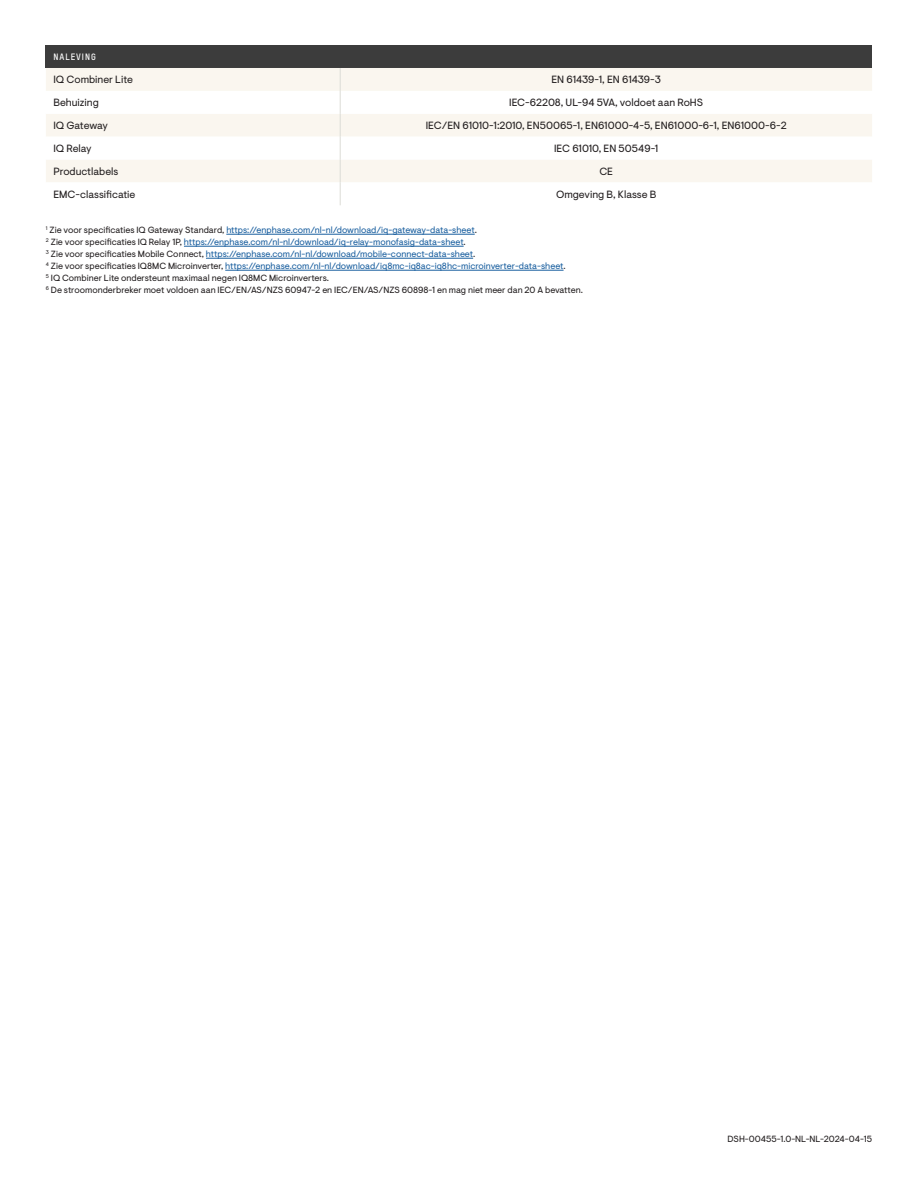
<style>
.page{position:relative;width:918px;height:1188px;background:#fff}
.page>*{position:absolute;margin:0;border:0;box-sizing:border-box;transform-origin:0 0}
.Specification_left_aligned{font:10.5px "Enphase Visuelt";color:#231f20}
.Specification_left_col{font:10.5px "Enphase Visuelt";color:#231f20}
.Specification_left_col-2{font:9px "Enphase Visuelt";color:#175d9e}
.Specification_left_col-3{font:9px "Enphase Visuelt";color:#231f20}
.Specification_first_cell{font:9px "T Star Pro Bold";letter-spacing:.11em;color:#fff}
.s1{color:#231f20}
</style>
<div class="page">
<div style="left:46px;top:46px;width:826px;height:22px;background:#3c3c3c"></div>
<div style="left:46px;top:68px;width:826px;height:23px;background:#faf6ef"></div>
<svg style="left:46px;top:91px;width:826px;height:114px"></svg>
<svg style="left:340px;top:68px;width:1px;height:137px"></svg>
<hr style="left:226px;top:234px;width:249px;height:1px;background:#175d9e">
<hr style="left:184px;top:246px;width:280px;height:1px;background:#175d9e">
<hr style="left:206px;top:258px;width:267px;height:1px;background:#175d9e">
<hr style="left:225px;top:270px;width:339px;height:1px;background:#175d9e">
<p class="Specification_first_cell" style="left:54px;top:51px;width:44px">NALEVING</p>
<p class="Specification_left_col" style="left:53px;top:74px;width:81px">IQ Combiner Lite</p>
<p class="Specification_left_aligned" style="left:551px;top:74px;width:111px">EN 61439-1, EN 61439-3</p>
<p class="Specification_left_col" style="left:53px;top:96px;width:47px">Behuizing</p>
<p class="Specification_left_aligned" style="left:509px;top:96px;width:196px">IEC-62208, UL-94 5VA, voldoet aan RoHS</p>
<p class="Specification_left_col" style="left:53px;top:119px;width:56px">IQ Gateway</p>
<p class="Specification_left_aligned" style="left:426px;top:119px;width:363px">IEC/EN 61010-1:2010, EN50065-1, EN61000-4-5, EN61000-6-1, EN61000-6-2</p>
<p class="Specification_left_col" style="left:53px;top:142px;width:40px">IQ Relay</p>
<p class="Specification_left_aligned" style="left:554px;top:142px;width:106px">IEC 61010, EN 50549-1</p>
<p class="Specification_left_col" style="left:53px;top:165px;width:66px">Productlabels</p>
<p class="Specification_left_aligned" style="left:599px;top:165px;width:15px">CE</p>
<p class="Specification_left_col" style="left:53px;top:188px;width:83px">EMC-classificatie</p>
<p class="Specification_left_aligned" style="left:556px;top:188px;width:102px">Omgeving B, Klasse B</p>
<p class="Specification_left_col-2" style="left:46px;top:224px;width:433px"><sup>1</sup> <span class="s1">Zie voor specificaties IQ Gateway Standard,</span> https://enphase.com/nl-nl/download/iq-gateway-data-sheet<span class="s1">.</span></p>
<p class="Specification_left_col-2" style="left:46px;top:236px;width:421px"><sup>2</sup> <span class="s1">Zie voor specificaties IQ Relay 1P,</span> https://enphase.com/nl-nl/download/iq-relay-monofasig-data-sheet<span class="s1">.</span></p>
<p class="Specification_left_col-2" style="left:46px;top:248px;width:431px"><sup>3</sup> <span class="s1">Zie voor specificaties Mobile Connect,</span> https://enphase.com/nl-nl/download/mobile-connect-data-sheet<span class="s1">.</span></p>
<p class="Specification_left_col-2" style="left:46px;top:260px;width:521px"><sup>4</sup> <span class="s1">Zie voor specificaties IQ8MC Microinverter,</span> https://enphase.com/nl-nl/download/iq8mc-iq8ac-iq8hc-microinverter-data-sheet<span class="s1">.</span></p>
<p class="Specification_left_col-3" style="left:46px;top:272px;width:285px"><sup>5</sup> IQ Combiner Lite ondersteunt maximaal negen IQ8MC Microinverters.</p>
<p class="Specification_left_col-3" style="left:46px;top:284px;width:539px"><sup>6</sup> De stroomonderbreker moet voldoen aan IEC/EN/AS/NZS 60947-2 en IEC/EN/AS/NZS 60898-1 en mag niet meer dan 20 A bevatten.</p>
<p class="Specification_left_col-3" style="left:727px;top:1133px;width:146px">DSH-00455-1.0-NL-NL-2024-04-15</p>
</div>
